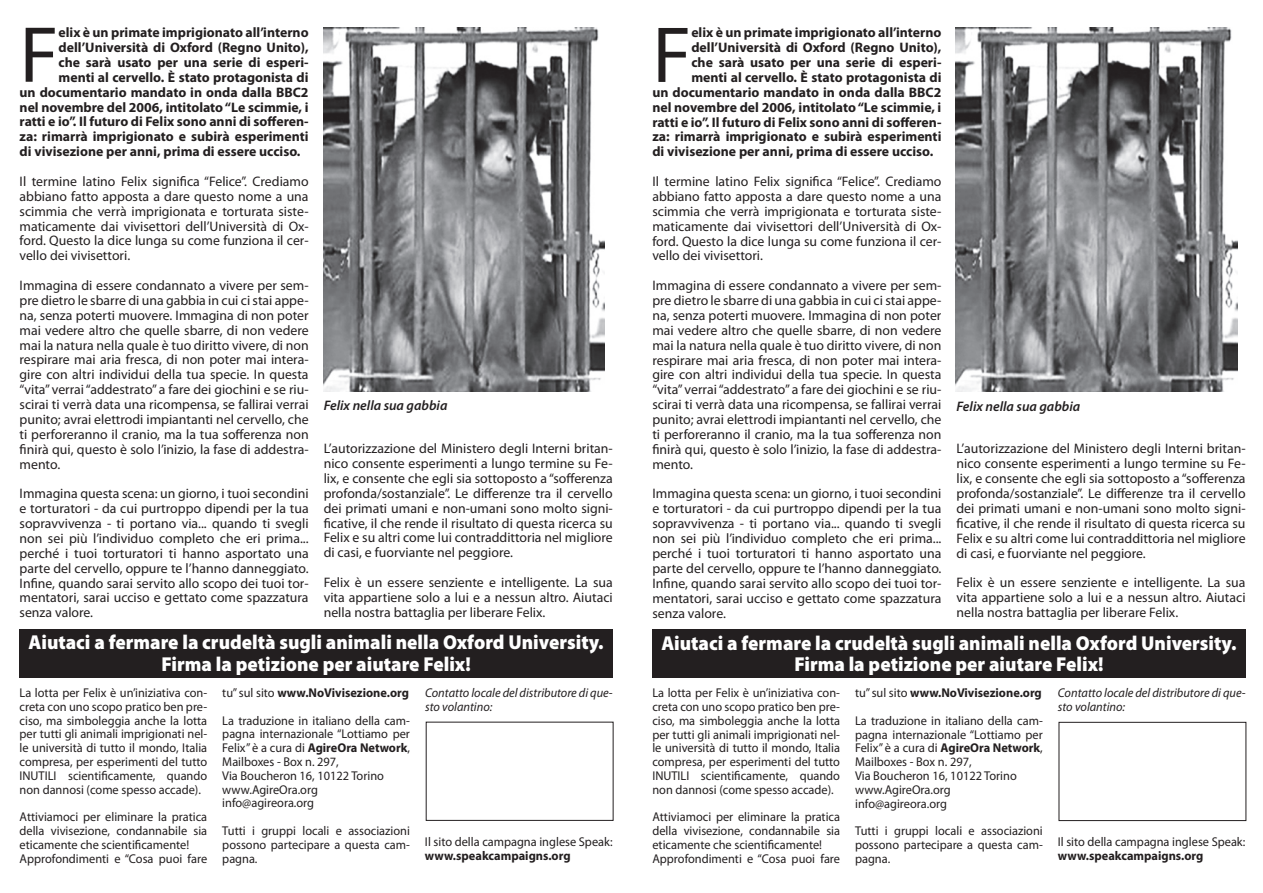
<style>
.page{position:relative;width:1263px;height:893px;background:#fff}
.page>*{position:absolute;margin:0;border:0;box-sizing:border-box;transform-origin:0 0}
.t1{font:80.1px "Myriad Pro";color:#231f20}
.t2{font:900 20.25px/21.3px "Myriad Pro";color:#fff;text-align:center;scale:.95 1}
.t3{font:13.8px/14.9px "Myriad Pro";color:#231f20;text-align:justify}
.t4{font:700 13.8px "Myriad Pro";color:#231f20}
.t5{font:italic 600 13.8px "Myriad Pro";color:#231f20}
.t6{font:12.75px/13.8px "Myriad Pro";color:#231f20}
.t7{font:italic 12.75px/13.8px "Myriad Pro";color:#231f20}
.t8{font:700 12.75px "Myriad Pro";color:#231f20}
.s1{font-weight:700}
</style>
<div class="page">
<div style="left:20px;top:629px;width:593px;height:48px;background:#231f20"></div>
<img style="left:323px;top:27px;width:282px;height:365px">
<div style="left:426px;top:722px;width:187px;height:99px;border:1px solid #231f20"></div>
<div style="left:652px;top:629px;width:593px;height:49px;background:#231f20"></div>
<img style="left:956px;top:27px;width:281px;height:365px">
<div style="left:1059px;top:722px;width:187px;height:99px;border:1px solid #231f20"></div>
<h1 class="t1" style="left:20px;top:5px;width:40px">F</h1>
<p class="t4" style="left:59px;top:23px;width:252px">elix è un primate imprigionato all’interno</p>
<p class="t4" style="left:59px;top:38px;width:252px">dell’Università di Oxford (Regno Unito),</p>
<p class="t4" style="left:59px;top:53px;width:252px">che sarà usato per una serie di esperi-</p>
<p class="t4" style="left:59px;top:68px;width:252px">menti al cervello. è stato protagonista di</p>
<p class="t4" style="left:20px;top:83px;width:291px">un documentario mandato in onda dalla BBC2</p>
<p class="t4" style="left:20px;top:98px;width:290px">nel novembre del 2006, intitolato “Le scimmie, i</p>
<p class="t4" style="left:20px;top:113px;width:291px">ratti e io”. Il futuro di Felix sono anni di sofferen-</p>
<p class="t4" style="left:20px;top:128px;width:291px">za: rimarrà imprigionato e subirà esperimenti</p>
<p class="t4" style="left:20px;top:142px;width:282px">di vivisezione per anni, prima di essere ucciso.</p>
<p class="t3" style="left:20px;top:174px;width:291px">Il termine latino Felix significa “Felice”. Crediamo abbiano fatto apposta a dare questo nome a una scimmia che verrà imprigionata e torturata siste&shy;maticamente dai vivisettori dell’Università di Ox&shy;ford. Questo la dice lunga su come funziona il cer&shy;vello dei vivisettori.</p>
<p class="t3" style="left:20px;top:278px;width:291px">Immagina di essere condannato a vivere per sem&shy;pre dietro le sbarre di una gabbia in cui ci stai appe&shy;na, senza poterti muovere. Immagina di non poter mai vedere altro che quelle sbarre, di non vedere mai la natura nella quale è tuo diritto vivere, di non respirare mai aria fresca, di non poter mai intera&shy;gire con altri individui della tua specie. In questa “vita” verrai “addestrato” a fare dei giochini e se riu&shy;scirai ti verrà data una ricompensa, se fallirai verrai punito; avrai elettrodi impiantanti nel cervello, che ti perforeranno il cranio, ma la tua sofferenza non finirà qui, questo è solo l’inizio, la fase di addestra&shy;mento.</p>
<p class="t3" style="left:20px;top:486px;width:291px">Immagina questa scena: un giorno, i tuoi secondini e torturatori - da cui purtroppo dipendi per la tua sopravvivenza - ti portano via... quando ti svegli non sei più l’individuo completo che eri prima... perché i tuoi torturatori ti hanno asportato una parte del cervello, oppure te l’hanno danneggiato.<br>Infine, quando sarai servito allo scopo dei tuoi tor&shy;mentatori, sarai ucciso e gettato come spazzatura senza valore.</p>
<p class="t5" style="left:324px;top:397px;width:125px">Felix nella sua gabbia</p>
<p class="t3" style="left:324px;top:441px;width:291px">L’autorizzazione del Ministero degli Interni britan&shy;nico consente esperimenti a lungo termine su Fe&shy;lix, e consente che egli sia sottoposto a “sofferenza profonda/sostanziale”. Le differenze tra il cervello dei primati umani e non-umani sono molto signi&shy;ficative, il che rende il risultato di questa ricerca su Felix e su altri come lui contraddittoria nel migliore di casi, e fuorviante nel peggiore.</p>
<p class="t3" style="left:324px;top:575px;width:290px">Felix è un essere senziente e intelligente. La sua vita appartiene solo a lui e a nessun altro. Aiutaci nella nostra battaglia per liberare Felix.</p>
<h2 class="t2" style="left:29px;top:632px;width:607px">Aiutaci a fermare la crudeltà sugli animali nella Oxford University.<br>Firma la petizione per aiutare Felix!</h2>
<p class="t6" style="left:20px;top:686px;width:189px;text-align:justify">La lotta per Felix è un’iniziativa con&shy;creta con uno scopo pratico ben pre&shy;ciso, ma simboleggia anche la lotta per tutti gli animali imprigionati nel&shy;le università di tutto il mondo, Italia compresa, per esperimenti del tutto INUTILI scientificamente, quando non dannosi (come spesso accade).</p>
<p class="t6" style="left:20px;top:810px;width:189px">Attiviamoci per eliminare la pratica della vivisezione, condannabile sia eticamente che scientificamente!<br>Approfondimenti e “Cosa puoi fare</p>
<p class="t7" style="left:425px;top:685px;width:189px">Contatto locale del distributore di que&shy;sto volantino:</p>
<p class="t6" style="left:222px;top:679px;width:189px;line-height:27.6px">tu” sul sito <span class="s1">www.NoVivisezione.org<br></span>La traduzione in italiano della cam-</p>
<p class="t6" style="left:222px;top:727px;width:189px">pagna internazionale “Lottiamo per<br>Felix” è a cura di <span class="s1">AgireOra Network</span>,<br>Mailboxes - Box n. 297,<br>Via Boucheron 16, 10122 Torino www.AgireOra.org info@agireora.org</p>
<p class="t6" style="left:222px;top:824px;width:189px;text-align:justify">Tutti i gruppi locali e associazioni possono partecipare a questa cam&shy;pagna.</p>
<p class="t6" style="left:425px;top:834px;width:189px">Il sito della campagna inglese Speak:</p>
<p class="t8" style="left:425px;top:847px;width:147px">www.speakcampaigns.org</p>
<h1 class="t1" style="left:652px;top:6px;width:40px">F</h1>
<p class="t4" style="left:691px;top:24px;width:252px">elix è un primate imprigionato all’interno</p>
<p class="t4" style="left:691px;top:39px;width:252px">dell’Università di Oxford (Regno Unito),</p>
<p class="t4" style="left:691px;top:53px;width:252px">che sarà usato per una serie di esperi-</p>
<p class="t4" style="left:691px;top:68px;width:252px">menti al cervello. è stato protagonista di</p>
<p class="t4" style="left:652px;top:83px;width:291px">un documentario mandato in onda dalla BBC2</p>
<p class="t4" style="left:652px;top:98px;width:290px">nel novembre del 2006, intitolato “Le scimmie, i</p>
<p class="t4" style="left:652px;top:113px;width:291px">ratti e io”. Il futuro di Felix sono anni di sofferen-</p>
<p class="t4" style="left:652px;top:128px;width:291px">za: rimarrà imprigionato e subirà esperimenti</p>
<p class="t4" style="left:652px;top:143px;width:282px">di vivisezione per anni, prima di essere ucciso.</p>
<p class="t3" style="left:652px;top:174px;width:291px">Il termine latino Felix significa “Felice”. Crediamo abbiano fatto apposta a dare questo nome a una scimmia che verrà imprigionata e torturata siste&shy;maticamente dai vivisettori dell’Università di Ox&shy;ford. Questo la dice lunga su come funziona il cer&shy;vello dei vivisettori.</p>
<p class="t3" style="left:652px;top:278px;width:291px">Immagina di essere condannato a vivere per sem&shy;pre dietro le sbarre di una gabbia in cui ci stai appe&shy;na, senza poterti muovere. Immagina di non poter mai vedere altro che quelle sbarre, di non vedere mai la natura nella quale è tuo diritto vivere, di non respirare mai aria fresca, di non poter mai intera&shy;gire con altri individui della tua specie. In questa “vita” verrai “addestrato” a fare dei giochini e se riu&shy;scirai ti verrà data una ricompensa, se fallirai verrai punito; avrai elettrodi impiantanti nel cervello, che ti perforeranno il cranio, ma la tua sofferenza non finirà qui, questo è solo l’inizio, la fase di addestra&shy;mento.</p>
<p class="t3" style="left:652px;top:486px;width:291px">Immagina questa scena: un giorno, i tuoi secondini e torturatori - da cui purtroppo dipendi per la tua sopravvivenza - ti portano via... quando ti svegli non sei più l’individuo completo che eri prima... perché i tuoi torturatori ti hanno asportato una parte del cervello, oppure te l’hanno danneggiato.<br>Infine, quando sarai servito allo scopo dei tuoi tor&shy;mentatori, sarai ucciso e gettato come spazzatura senza valore.</p>
<p class="t5" style="left:956px;top:397px;width:125px">Felix nella sua gabbia</p>
<p class="t3" style="left:956px;top:441px;width:291px">L’autorizzazione del Ministero degli Interni britan&shy;nico consente esperimenti a lungo termine su Fe&shy;lix, e consente che egli sia sottoposto a “sofferenza profonda/sostanziale”. Le differenze tra il cervello dei primati umani e non-umani sono molto signi&shy;ficative, il che rende il risultato di questa ricerca su Felix e su altri come lui contraddittoria nel migliore di casi, e fuorviante nel peggiore.</p>
<p class="t3" style="left:956px;top:575px;width:290px">Felix è un essere senziente e intelligente. La sua vita appartiene solo a lui e a nessun altro. Aiutaci nella nostra battaglia per liberare Felix.</p>
<h2 class="t2" style="left:661px;top:632px;width:607px">Aiutaci a fermare la crudeltà sugli animali nella Oxford University.<br>Firma la petizione per aiutare Felix!</h2>
<p class="t6" style="left:652px;top:686px;width:189px;text-align:justify">La lotta per Felix è un’iniziativa con&shy;creta con uno scopo pratico ben pre&shy;ciso, ma simboleggia anche la lotta per tutti gli animali imprigionati nel&shy;le università di tutto il mondo, Italia compresa, per esperimenti del tutto INUTILI scientificamente, quando non dannosi (come spesso accade).</p>
<p class="t6" style="left:652px;top:810px;width:189px">Attiviamoci per eliminare la pratica della vivisezione, condannabile sia eticamente che scientificamente!<br>Approfondimenti e “Cosa puoi fare</p>
<p class="t7" style="left:1058px;top:686px;width:189px">Contatto locale del distributore di que&shy;sto volantino:</p>
<p class="t6" style="left:855px;top:679px;width:189px;line-height:27.6px">tu” sul sito <span class="s1">www.NoVivisezione.org<br></span>La traduzione in italiano della cam-</p>
<p class="t6" style="left:855px;top:727px;width:189px">pagna internazionale “Lottiamo per<br>Felix” è a cura di <span class="s1">AgireOra Network</span>,<br>Mailboxes - Box n. 297,<br>Via Boucheron 16, 10122 Torino www.AgireOra.org info@agireora.org</p>
<p class="t6" style="left:855px;top:824px;width:189px;text-align:justify">Tutti i gruppi locali e associazioni possono partecipare a questa cam&shy;pagna.</p>
<p class="t6" style="left:1058px;top:835px;width:189px">Il sito della campagna inglese Speak:</p>
<p class="t8" style="left:1058px;top:847px;width:147px">www.speakcampaigns.org</p>
</div>
